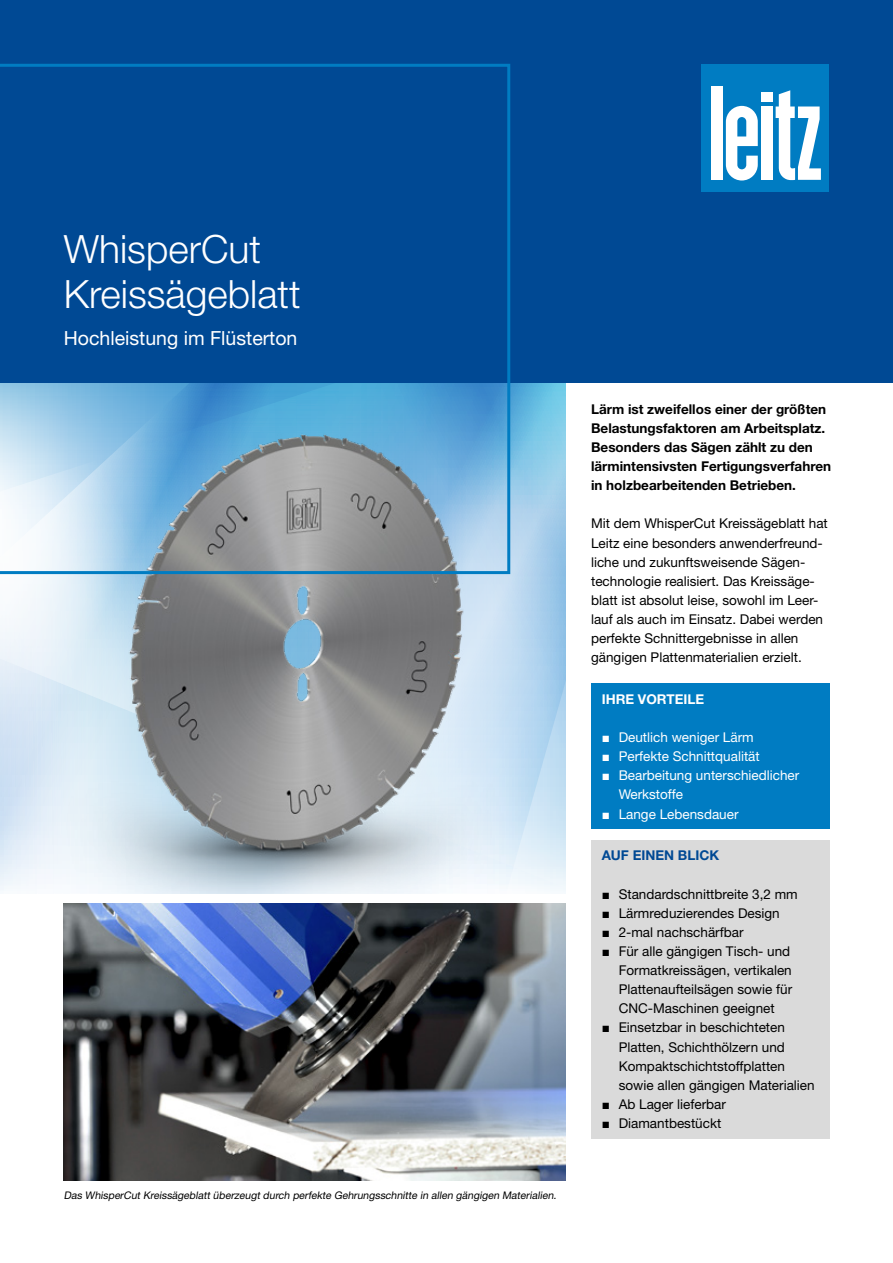
<style>
.page{position:relative;width:893px;height:1263px;background:#fff}
.page>*{position:absolute;margin:0;border:0;box-sizing:border-box;transform-origin:0 0}
.t1{font:300 39px/45px "Helvetica Neue LT Pro";color:#fff}
.t2{font:19.5px "Helvetica Neue LT Pro";color:#fff}
.t3{font:13.5px/19.2px "Helvetica Neue LT Pro";color:#000}
.t4{font:700 13.5px/19.2px "Helvetica Neue LT Pro";color:#000}
.t5{font:13.5px/19.2px "Helvetica Neue LT Pro";color:#fff}
.t6{font:700 13.5px "Helvetica Neue LT Pro";color:#004994}
.t7{font:700 13.5px "Helvetica Neue LT Pro";color:#fff}
.t8{font:italic 10.5px "Helvetica Neue LT Pro";color:#000}
.s1{font-family:"Arial"}
</style>
<div class="page">
<div style="left:0;top:0;width:893px;height:383px;background:#004994"></div>
<img style="left:0;top:383px;width:566px;height:510px">
<svg style="left:0;top:64px;width:510px;height:510px"></svg>
<img style="left:64px;top:904px;width:502px;height:276px">
<div style="left:702px;top:64px;width:127px;height:127px;background:#007cc2"></div>
<div style="left:761px;top:92px;width:11px;height:9px;background:#fff"></div>
<div style="left:761px;top:107px;width:11px;height:73px;background:#fff"></div>
<div style="left:711px;top:86px;width:12px;height:94px;background:#fff"></div>
<svg style="left:726px;top:106px;width:32px;height:74px"></svg>
<svg style="left:776px;top:90px;width:45px;height:90px"></svg>
<div style="left:591px;top:683px;width:238px;height:146px;background:#007cc2"></div>
<div style="left:591px;top:840px;width:238px;height:299px;background:#dadada"></div>
<h1 class="t1" style="left:64px;top:226px;width:238px">WhisperCut<br>Kreissägeblatt</h1>
<h2 class="t2" style="left:64px;top:326px;width:235px">Hochleistung im Flüsterton</h2>
<p class="t8" style="left:64px;top:1189px;width:496px">Das WhisperCut Kreissägeblatt überzeugt durch perfekte Gehrungsschnitte in allen gängigen Materialien.</p>
<p class="t4" style="left:591px;top:399px;width:241px">Lärm ist zweifellos einer der größten Belastungsfaktoren am Arbeitsplatz.<br>Besonders das Sägen zählt zu den lärmintensivsten Fertigungsverfahren in holzbearbeitenden Betrieben.</p>
<p class="t3" style="left:591px;top:514px;width:238px">Mit dem WhisperCut Kreissägeblatt hat Leitz eine besonders anwenderfreund&shy;liche und zukunftsweisende Sägen&shy;technologie realisiert. Das Kreissäge&shy;blatt ist absolut leise, sowohl im Leer&shy;lauf als auch im Einsatz. Dabei werden perfekte Schnittergebnisse in allen gängigen Plattenmaterialien erzielt.</p>
<p class="t7" style="left:602px;top:690px;width:104px">IHRE VORTEILE</p>
<p class="t5" style="left:602px;top:727px;width:154px"><span class="s1">■</span> Deutlich weniger Lärm</p>
<p class="t5" style="left:602px;top:746px;width:160px"><span class="s1">■</span> Perfekte Schnittqualität</p>
<p class="t5" style="left:619px;top:766px;width:182px;text-indent:-17px"><span class="s1">■</span> Bearbeitung unterschiedlicher<br>Werkstoffe</p>
<p class="t5" style="left:602px;top:804px;width:138px"><span class="s1">■</span> Lange Lebensdauer</p>
<p class="t6" style="left:602px;top:847px;width:119px">AUF EINEN BLICK</p>
<p class="t3" style="left:602px;top:884px;width:198px"><span class="s1">■</span> Standardschnittbreite 3,2 mm</p>
<p class="t3" style="left:602px;top:903px;width:180px"><span class="s1">■</span> Lärmreduzierendes Design</p>
<p class="t3" style="left:602px;top:922px;width:143px"><span class="s1">■</span> 2-mal nachschärfbar</p>
<p class="t3" style="left:619px;top:941px;width:175px;text-indent:-17px"><span class="s1">■</span> Für alle gängigen Tisch- und<br>Formatkreissägen, vertikalen<br>Plattenaufteilsägen sowie für<br>CNC-Maschinen geeignet</p>
<p class="t3" style="left:619px;top:1018px;width:197px;text-indent:-17px"><span class="s1">■</span> Einsetzbar in beschichteten<br>Platten, Schichthölzern und<br>Kompaktschichtstoffplatten sowie allen gängigen Materialien</p>
<p class="t3" style="left:602px;top:1094px;width:126px"><span class="s1">■</span> Ab Lager lieferbar</p>
<p class="t3" style="left:602px;top:1113px;width:121px"><span class="s1">■</span> Diamantbestückt</p>
</div>
